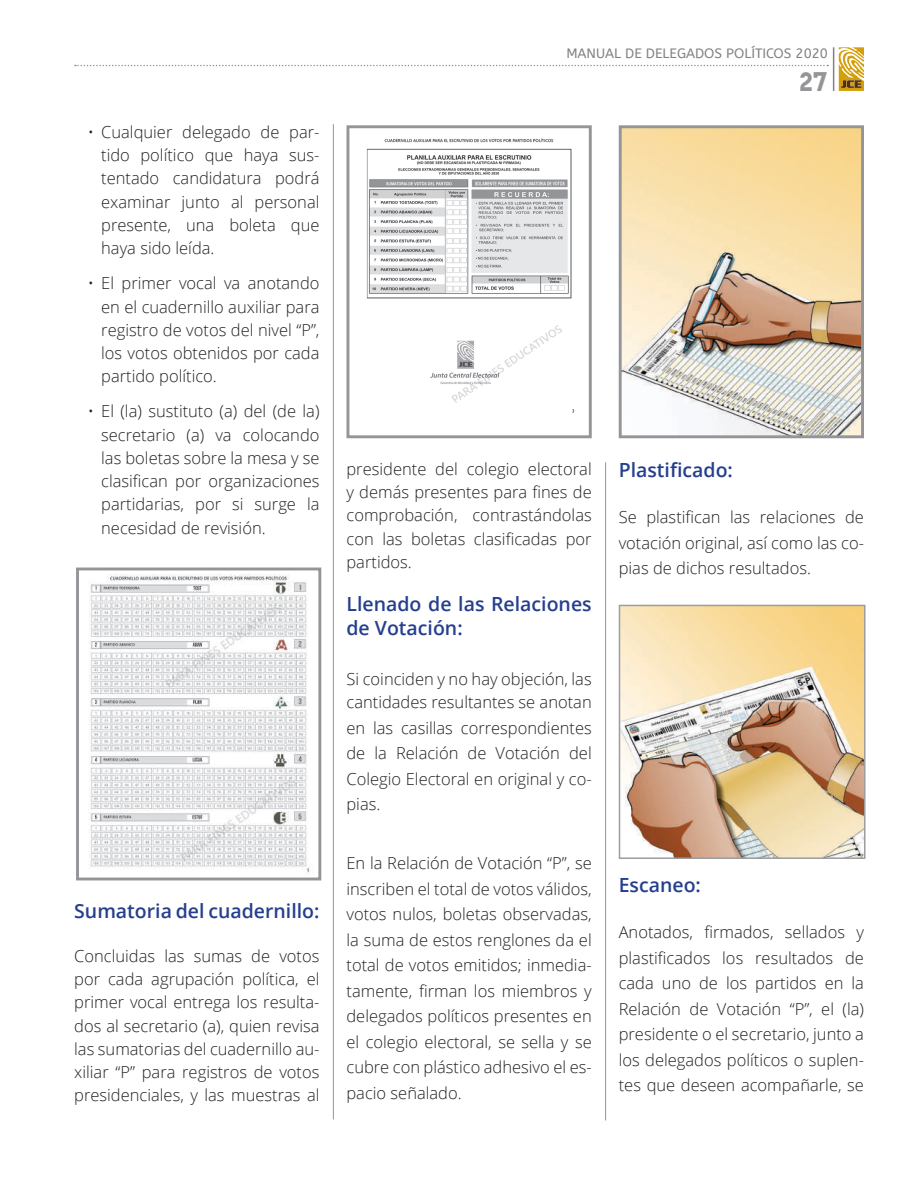
<style>
.page{position:relative;width:918px;height:1188px;background:#fff}
.page>*{position:absolute;margin:0;border:0;box-sizing:border-box;transform-origin:0 0}
.t1{font:24px "Lemon Milk";color:#939598}
.t2{font:600 19.5px/23.2px "Open Sans";color:#253f8e}
.t3{font:300 16.5px/23.2px "Open Sans";color:#231f20;text-align:justify}
.t4{font:13.5px "A Bee Zee";color:#808285}
</style>
<div class="page">
<svg style="left:75px;top:65px;width:753px;height:1px"></svg>
<svg style="left:839px;top:47px;width:25px;height:44px"></svg>
<hr style="left:833px;top:47px;width:1px;height:44px;background:#808285">
<hr style="left:605px;top:462px;width:1px;height:658px;background:#939598">
<hr style="left:333px;top:124px;width:1px;height:995px;background:#939598">
<img style="left:366px;top:138px;width:209px;height:275px">
<div style="left:346px;top:125px;width:246px;height:313px;border:3px solid #939598"></div>
<img style="left:89px;top:574px;width:220px;height:299px">
<div style="left:76px;top:568px;width:245px;height:312px;border:3px solid #939598"></div>
<img style="left:623px;top:129px;width:237px;height:305px">
<div style="left:619px;top:125px;width:245px;height:313px;border:3px solid #939598"></div>
<img style="left:622px;top:608px;width:241px;height:248px">
<div style="left:619px;top:605px;width:247px;height:254px;border:2px solid #9b9da0"></div>
<p class="t3" style="left:101px;top:120px;width:220px;text-indent:-14px">• Cualquier delegado de par&shy;tido político que haya sus&shy;tentado candidatura podrá examinar junto al personal presente, una boleta que haya sido leída.</p>
<p class="t3" style="left:101px;top:271px;width:220px;text-indent:-14px">• El primer vocal va anotando en el cuadernillo auxiliar para registro de votos del nivel “P”, los votos obtenidos por cada partido político.</p>
<p class="t3" style="left:101px;top:399px;width:220px;text-indent:-14px">• El (la) sustituto (a) del (de la) secretario (a) va colocando las boletas sobre la mesa y se clasifican por organizaciones partidarias, por si surge la necesidad de revisión.</p>
<p class="t2" style="left:74px;top:899px;width:247px">Sumatoria del cuadernillo:</p>
<p class="t3" style="left:74px;top:944px;width:247px">Concluidas las sumas de votos por cada agrupación política, el primer vocal entrega los resulta&shy;dos al secretario (a), quien revisa las sumatorias del cuadernillo au&shy;xiliar “P” para registros de votos presidenciales, y las muestras al</p>
<p class="t4" style="left:566px;top:45px;width:263px">MANUAL DE DELEGADOS POLÍTICOS 2020</p>
<h1 class="t1" style="left:801px;top:69px;width:29px">27</h1>
<p class="t3" style="left:346px;top:457px;width:247px">presidente del colegio electoral y demás presentes para fines de comprobación, contrastándolas con las boletas clasificadas por partidos.</p>
<p class="t2" style="left:346px;top:592px;width:247px">Llenado de las Relaciones de Votación:</p>
<p class="t3" style="left:346px;top:667px;width:247px">Si coinciden y no hay objeción, las cantidades resultantes se anotan</p>
<p class="t3" style="left:346px;top:714px;width:247px;line-height:25.5px">en las casillas correspondientes de la Relación de Votación del Colegio Electoral en original y co&shy;pias.</p>
<p class="t3" style="left:346px;top:850px;width:247px;line-height:25.5px">En la Relación de Votación “P”, se inscriben el total de votos válidos, votos nulos, boletas observadas, la suma de estos renglones da el total de votos emitidos; inmedia&shy;tamente, firman los miembros y delegados políticos presentes en el colegio electoral, se sella y se cubre con plástico adhesivo el es&shy;pacio señalado.</p>
<p class="t2" style="left:619px;top:458px;width:116px">Plastificado:</p>
<p class="t3" style="left:619px;top:504px;width:247px;line-height:25.5px">Se plastifican las relaciones de votación original, así como las co&shy;pias de dichos resultados.</p>
<p class="t2" style="left:619px;top:873px;width:84px">Escaneo:</p>
<p class="t3" style="left:619px;top:919px;width:247px;line-height:25.7px">Anotados, firmados, sellados y plastificados los resultados de cada uno de los partidos en la Relación de Votación “P”, el (la) presidente o el secretario, junto a los delegados políticos o suplen&shy;tes que deseen acompañarle, se</p>
</div>
